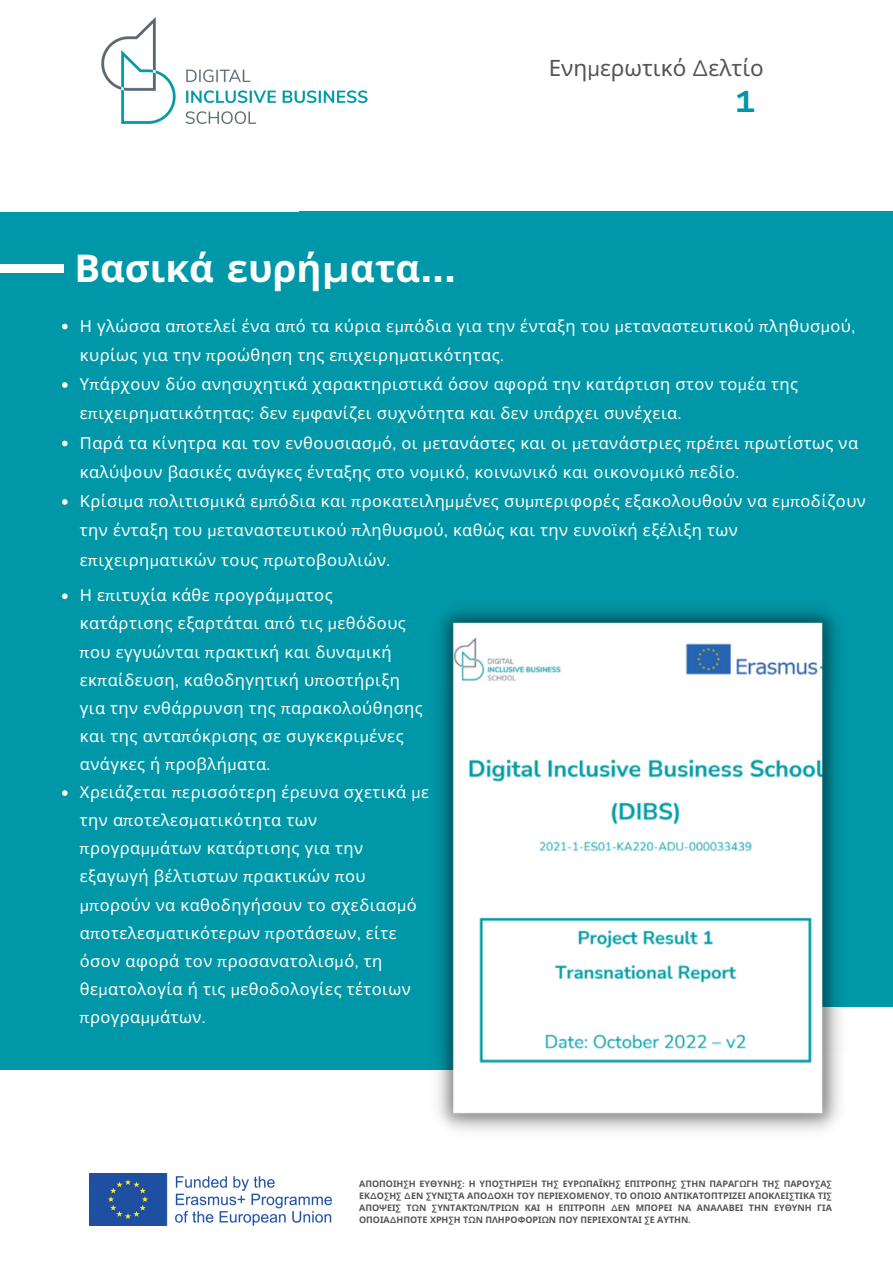
<style>
.page{position:relative;width:893px;height:1264px;background:#fff}
.page>*{position:absolute;margin:0;border:0;box-sizing:border-box;transform-origin:0 0}
.t1{font:700 38.25px "Noto Sans";color:#fff}
.t2{font:700 30px "Nunito Sans 10 pt Expanded";color:#0098a8}
.t3{font:22.5px "Noto Sans";color:#545454}
.t4{font:16.5px/28px "Noto Sans";letter-spacing:.025em;color:#fff}
.t5{font:700 9px/12px "Noto Sans";color:#545454;text-align:justify}
.s1{font-family:"Nunito"}
.s2{font-family:"Nunito Sans 10 pt Expanded"}
</style>
<div class="page">
<div style="left:0;top:212px;width:595px;height:857px;background:#0098a8"></div>
<div style="left:299px;top:212px;width:593px;height:794px;background:#0098a8"></div>
<img style="left:379px;top:608px;width:513px;height:524px">
<img style="left:89px;top:1173px;width:242px;height:52px">
<img style="left:101px;top:17px;width:267px;height:107px">
<svg style="left:62px;top:324px;width:6px;height:5px"></svg>
<svg style="left:62px;top:382px;width:6px;height:6px"></svg>
<svg style="left:62px;top:440px;width:6px;height:6px"></svg>
<svg style="left:62px;top:499px;width:6px;height:6px"></svg>
<svg style="left:62px;top:593px;width:6px;height:6px"></svg>
<svg style="left:62px;top:790px;width:6px;height:5px"></svg>
<div style="left:0;top:263px;width:63px;height:9px;background:#fff"></div>
<p class="t3" style="left:548px;top:52px;width:216px">Ενη<span class="s1">μ</span>ερωτικό <span class="s1">Δ</span>ελτίο</p>
<p class="t2" style="left:733px;top:82px;width:24px">1</p>
<p class="t1" style="left:74px;top:241px;width:383px">Βασικά ευρή<span class="s2">μ</span>ατα<span class="s2">...</span></p>
<p class="t4" style="left:80px;top:310px;width:776px;line-height:29.2px">Η γλώσσα α<span class="s1">π</span>οτελεί ένα α<span class="s1">π</span>ό τα κύρια ε<span class="s1">μπ</span>όδια για την ένταξη του <span class="s1">μ</span>εταναστευτικού <span class="s1">π</span>ληθυσ<span class="s1">μ</span>ού<span class="s1">, </span>κυρίως για την <span class="s1">π</span>ροώθηση της ε<span class="s1">π</span>ιχειρη<span class="s1">μ</span>ατικότητας<span class="s1">.</span></p>
<p class="t4" style="left:80px;top:369px;width:719px;line-height:29.2px">Υ<span class="s1">π</span>άρχουν δύο ανησυχητικά χαρακτηριστικά όσον αφορά την κατάρτιση στον το<span class="s1">μ</span>έα της ε<span class="s1">π</span>ιχειρη<span class="s1">μ</span>ατικότητας<span class="s1">:</span> δεν ε<span class="s1">μ</span>φανίζει συχνότητα και δεν υ<span class="s1">π</span>άρχει συνέχεια<span class="s1">.</span></p>
<p class="t4" style="left:80px;top:427px;width:779px;line-height:29.2px">Παρά τα κίνητρα και τον ενθουσιασ<span class="s1">μ</span>ό<span class="s1">,</span> οι <span class="s1">μ</span>ετανάστες και οι <span class="s1">μ</span>ετανάστριες <span class="s1">π</span>ρέ<span class="s1">π</span>ει <span class="s1">π</span>ρωτίστως να καλύψουν βασικές ανάγκες ένταξης στο νο<span class="s1">μ</span>ικό<span class="s1">,</span> κοινωνικό και οικονο<span class="s1">μ</span>ικό <span class="s1">π</span>εδίο<span class="s1">.</span></p>
<p class="t4" style="left:80px;top:486px;width:787px;line-height:29.2px">Κρίσι<span class="s1">μ</span>α <span class="s1">π</span>ολιτισ<span class="s1">μ</span>ικά ε<span class="s1">μπ</span>όδια και <span class="s1">π</span>ροκατειλη<span class="s1">μμ</span>ένες συ<span class="s1">μπ</span>εριφορές εξακολουθούν να ε<span class="s1">μπ</span>οδίζουν την ένταξη του <span class="s1">μ</span>εταναστευτικού <span class="s1">π</span>ληθυσ<span class="s1">μ</span>ού<span class="s1">,</span> καθώς και την ευνοϊκή εξέλιξη των ε<span class="s1">π</span>ιχειρη<span class="s1">μ</span>ατικών τους <span class="s1">π</span>ρωτοβουλιών<span class="s1">.</span></p>
<p class="t4" style="left:80px;top:581px;width:344px">Η ε<span class="s1">π</span>ιτυχία κάθε <span class="s1">π</span>ρογρά<span class="s1">μμ</span>ατος κατάρτισης εξαρτάται α<span class="s1">π</span>ό τις <span class="s1">μ</span>εθόδους <span class="s1">π</span>ου εγγυώνται <span class="s1">π</span>ρακτική και δυνα<span class="s1">μ</span>ική εκ<span class="s1">π</span>αίδευση<span class="s1">,</span> καθοδηγητική υ<span class="s1">π</span>οστήριξη για την ενθάρρυνση της <span class="s1">π</span>αρακολούθησης και της αντα<span class="s1">π</span>όκρισης σε συγκεκρι<span class="s1">μ</span>ένες ανάγκες ή <span class="s1">π</span>ροβλή<span class="s1">μ</span>ατα<span class="s1">.</span></p>
<p class="t4" style="left:80px;top:777px;width:351px">Χρειάζεται <span class="s1">π</span>ερισσότερη έρευνα σχετικά <span class="s1">μ</span>ε την α<span class="s1">π</span>οτελεσ<span class="s1">μ</span>ατικότητα των <span class="s1">π</span>ρογρα<span class="s1">μμ</span>άτων κατάρτισης για την εξαγωγή βέλτιστων <span class="s1">π</span>ρακτικών <span class="s1">π</span>ου <span class="s1">μπ</span>ορούν να καθοδηγήσουν το σχεδιασ<span class="s1">μ</span>ό α<span class="s1">π</span>οτελεσ<span class="s1">μ</span>ατικότερων <span class="s1">π</span>ροτάσεων<span class="s1">,</span> είτε όσον αφορά τον <span class="s1">π</span>ροσανατολισ<span class="s1">μ</span>ό<span class="s1">,</span> τη θε<span class="s1">μ</span>ατολογία ή τις <span class="s1">μ</span>εθοδολογίες τέτοιων <span class="s1">π</span>ρογρα<span class="s1">μμ</span>άτων<span class="s1">.</span></p>
<p class="t5" style="left:359px;top:1177px;width:474px">ΑΠΟΠΟΙΗ<span class="s1">Σ</span>Η ΕΥΘΥΝΗ<span class="s1">Σ:</span> Η ΥΠΟ<span class="s1">Σ</span>ΤΗΡΙΞΗ ΤΗ<span class="s1">Σ</span> ΕΥΡ<span class="s1">Ω</span>ΠΑΪΚΗ<span class="s1">Σ</span> ΕΠΙΤΡΟΠΗ<span class="s1">Σ Σ</span>ΤΗΝ ΠΑΡΑΓ<span class="s1">Ω</span>ΓΗ ΤΗ<span class="s1">Σ</span> ΠΑΡΟΥ<span class="s1">Σ</span>Α<span class="s1">Σ </span>ΕΚ<span class="s1">Δ</span>Ο<span class="s1">Σ</span>Η<span class="s1">Σ Δ</span>ΕΝ <span class="s1">Σ</span>ΥΝΙ<span class="s1">Σ</span>ΤΑ ΑΠΟ<span class="s1">Δ</span>ΟΧΗ ΤΟΥ ΠΕΡΙΕΧΟΜΕΝΟΥ<span class="s1">,</span> ΤΟ ΟΠΟΙΟ ΑΝΤΙΚΑΤΟΠΤΡΙΖΕΙ ΑΠΟΚΛΕΙ<span class="s1">Σ</span>ΤΙΚΑ ΤΙ<span class="s1">Σ </span>ΑΠΟΨΕΙ<span class="s1">Σ</span> Τ<span class="s1">Ω</span>Ν <span class="s1">Σ</span>ΥΝΤΑΚΤ<span class="s1">Ω</span>Ν<span class="s1">/</span>ΤΡΙ<span class="s1">Ω</span>Ν ΚΑΙ Η ΕΠΙΤΡΟΠΗ <span class="s1">Δ</span>ΕΝ ΜΠΟΡΕΙ ΝΑ ΑΝΑΛΑΒΕΙ ΤΗΝ ΕΥΘΥΝΗ ΓΙΑ ΟΠΟΙΑ<span class="s1">Δ</span>ΗΠΟΤΕ ΧΡΗ<span class="s1">Σ</span>Η Τ<span class="s1">Ω</span>Ν ΠΛΗΡΟΦΟΡΙ<span class="s1">Ω</span>Ν ΠΟΥ ΠΕΡΙΕΧΟΝΤΑΙ <span class="s1">Σ</span>Ε ΑΥΤΗΝ<span class="s1">.</span></p>
</div>
